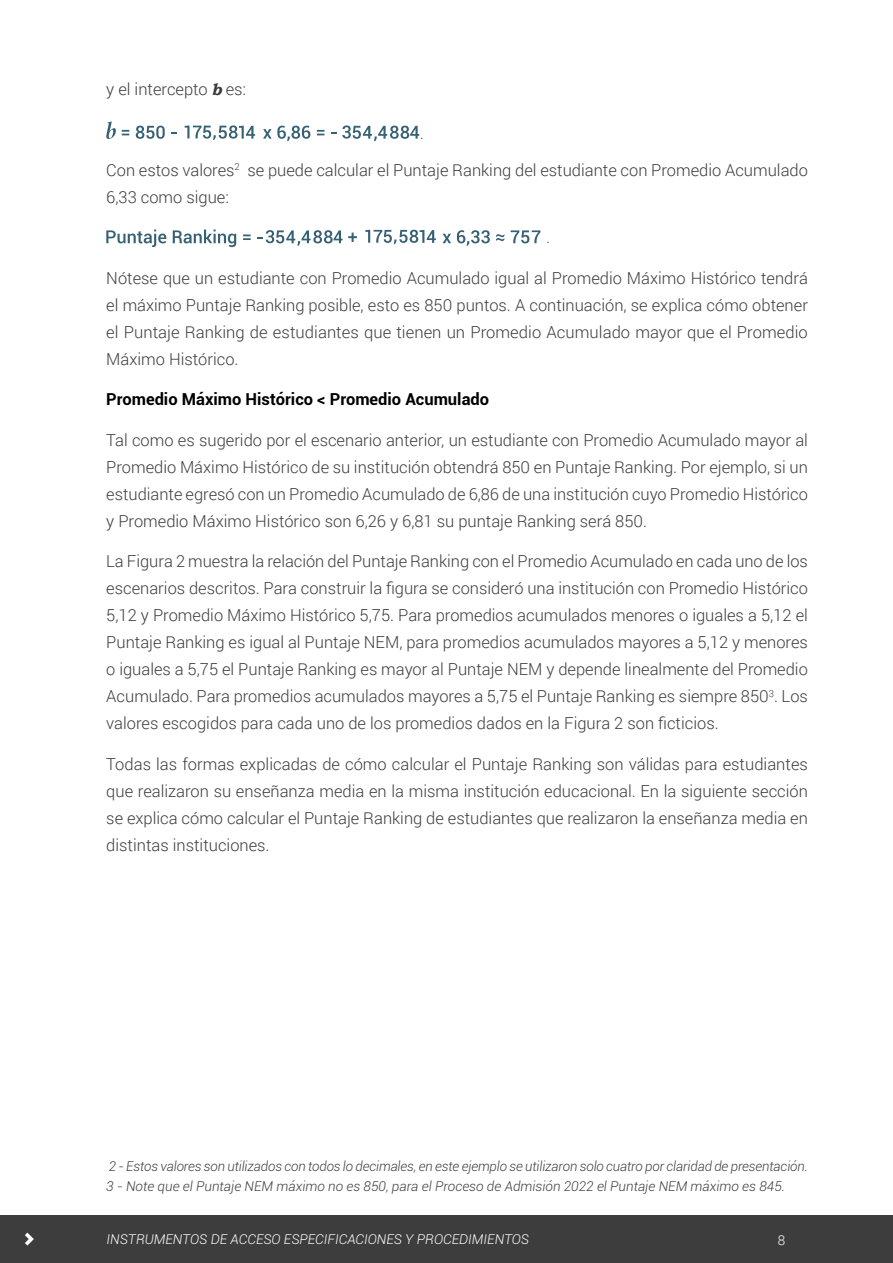
<style>
.page{position:relative;width:893px;height:1263px;background:#fff}
.page>*{position:absolute;margin:0;border:0;box-sizing:border-box;transform-origin:0 0}
.t1{font:300 16.5px/27px "Roboto";color:#3c3c3b;text-align:justify}
.t2{font:700 16.5px "Roboto";color:#000}
.t3{font:300 15px "Roboto";color:#3c3c3b}
.t4{font:italic 300 13.5px/19.5px "Roboto";letter-spacing:-.01em;color:#3c3c3b}
.t5{font:italic 300 13.5px "Roboto";color:#fff}
.t6{font:300 13.5px "Roboto";color:#fff}
.s1{font-family:"Bookman Old Style";font-weight:700;font-style:italic}
</style>
<div class="page">
<div style="left:0;top:1215px;width:893px;height:48px;background:#3d3d3d"></div>
<svg style="left:25px;top:1232px;width:9px;height:13px"></svg>
<svg style="left:106px;top:122px;width:10px;height:17px"></svg>
<svg style="left:122px;top:130px;width:7px;height:5px"></svg>
<svg style="left:136px;top:126px;width:29px;height:13px"></svg>
<svg style="left:263px;top:126px;width:47px;height:15px"></svg>
<svg style="left:317px;top:130px;width:7px;height:5px"></svg>
<svg style="left:106px;top:230px;width:60px;height:17px"></svg>
<svg style="left:173px;top:230px;width:63px;height:17px"></svg>
<svg style="left:243px;top:234px;width:8px;height:6px"></svg>
<svg style="left:443px;top:234px;width:8px;height:9px"></svg>
<svg style="left:457px;top:230px;width:33px;height:16px"></svg>
<svg style="left:332px;top:125px;width:87px;height:16px"></svg>
<svg style="left:257px;top:230px;width:100px;height:16px"></svg>
<svg style="left:496px;top:234px;width:8px;height:7px"></svg>
<svg style="left:511px;top:230px;width:29px;height:13px"></svg>
<svg style="left:185px;top:125px;width:70px;height:15px"></svg>
<svg style="left:365px;top:230px;width:71px;height:14px"></svg>
<p class="t1" style="left:106px;top:75px;width:141px">y el intercepto <span class="s1">b</span> es:</p>
<p class="t3" style="left:420px;top:123px;width:5px">.</p>
<p class="t1" style="left:106px;top:156px;width:703px">Con estos valores<sup>2</sup> se puede calcular el Puntaje Ranking del estudiante con Promedio Acumulado<br>6,33 como sigue:</p>
<p class="t3" style="left:547px;top:227px;width:5px">.</p>
<p class="t1" style="left:106px;top:264px;width:703px">Nótese que un estudiante con Promedio Acumulado igual al Promedio Máximo Histórico tendrá el máximo Puntaje Ranking posible, esto es 850 puntos. A continuación, se explica cómo obtener el Puntaje Ranking de estudiantes que tienen un Promedio Acumulado mayor que el Promedio Máximo Histórico.</p>
<p class="t2" style="left:106px;top:388px;width:384px">Promedio Máximo Histórico &lt; Promedio Acumulado</p>
<p class="t1" style="left:106px;top:426px;width:703px">Tal como es sugerido por el escenario anterior, un estudiante con Promedio Acumulado mayor al Promedio Máximo Histórico de su institución obtendrá 850 en Puntaje Ranking. Por ejemplo, si un estudiante egresó con un Promedio Acumulado de 6,86 de una institución cuyo Promedio Histórico y Promedio Máximo Histórico son 6,26 y 6,81 su puntaje Ranking será 850.</p>
<p class="t1" style="left:106px;top:547px;width:703px">La Figura 2 muestra la relación del Puntaje Ranking con el Promedio Acumulado en cada uno de los escenarios descritos. Para construir la figura se consideró una institución con Promedio Histórico 5,12 y Promedio Máximo Histórico 5,75. Para promedios acumulados menores o iguales a 5,12 el Puntaje Ranking es igual al Puntaje NEM, para promedios acumulados mayores a 5,12 y menores o iguales a 5,75 el Puntaje Ranking es mayor al Puntaje NEM y depende linealmente del Promedio Acumulado. Para promedios acumulados mayores a 5,75 el Puntaje Ranking es siempre 850<sup>3</sup>. Los valores escogidos para cada uno de los promedios dados en la Figura 2 son ficticios.</p>
<p class="t1" style="left:106px;top:750px;width:703px">Todas las formas explicadas de cómo calcular el Puntaje Ranking son válidas para estudiantes que realizaron su enseñanza media en la misma institución educacional. En la siguiente sección se explica cómo calcular el Puntaje Ranking de estudiantes que realizaron la enseñanza media en distintas instituciones.</p>
<p class="t4" style="left:106px;top:1156px;width:703px">2 - Estos valores son utilizados con todos lo decimales, en este ejemplo se utilizaron solo cuatro por claridad de presentación.<br>3 - Note que el Puntaje NEM máximo no es 850, para el Proceso de Admisión 2022 el Puntaje NEM máximo es 845.</p>
<p class="t5" style="left:107px;top:1230px;width:424px">INSTRUMENTOS DE ACCESO ESPECIFICACIONES Y PROCEDIMIENTOS</p>
<p class="t6" style="left:778px;top:1231px;width:9px">8</p>
</div>
